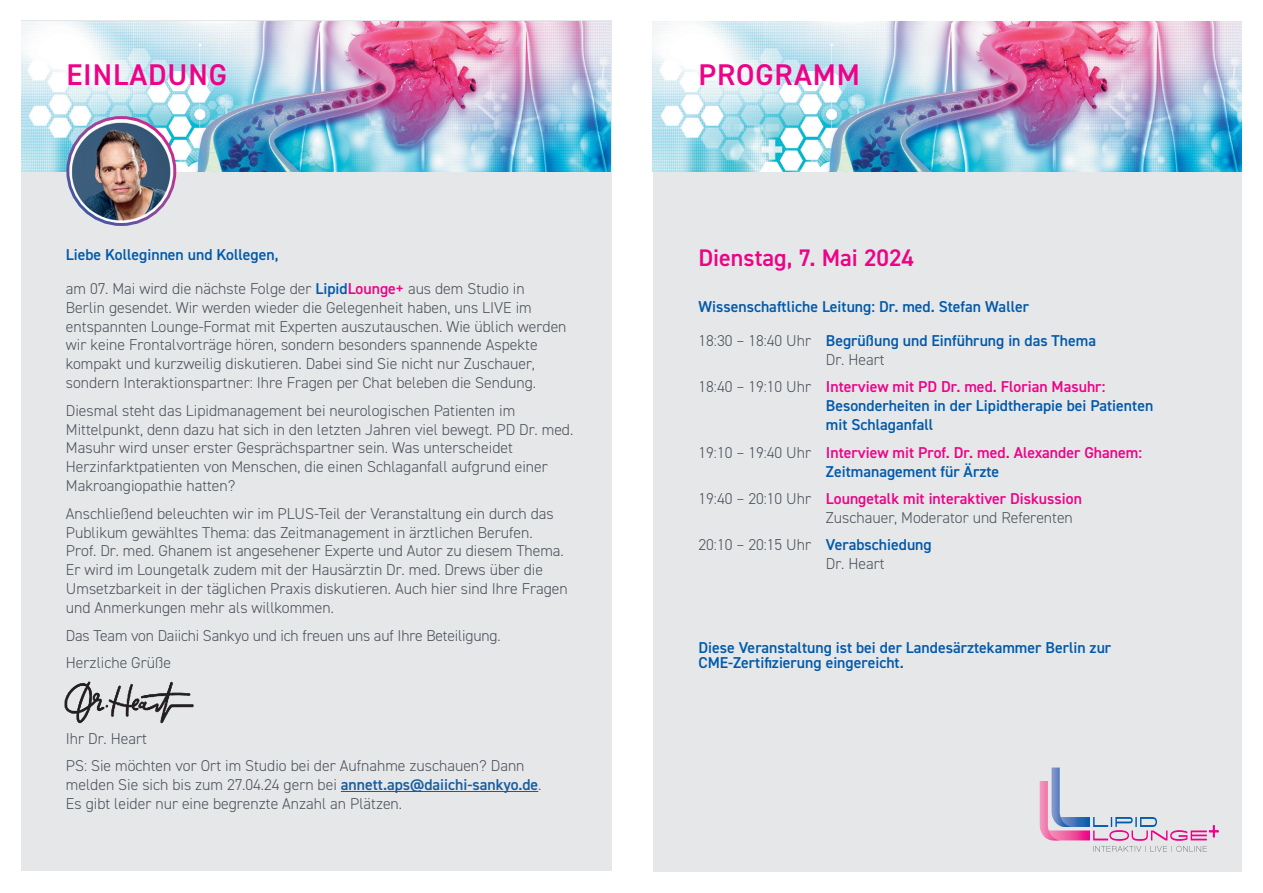
<style>
.page{position:relative;width:1263px;height:893px;background:#fff}
.page>*{position:absolute;margin:0;border:0;box-sizing:border-box;transform-origin:0 0}
.t1{font:600 30px "DIN2014";letter-spacing:.03em;color:#ed0288}
.t2{font:600 24px "DIN2014";color:#ed0288}
.t3{font:300 15.75px/18.9px "DIN2014";color:#4b535b}
.t4{font:600 15.75px/18.9px "DIN2014";color:#015aaa}
.t5{font:600 15.75px/18.9px "DIN2014";color:#ed0288}
.s1{font-weight:600;color:#015aaa}
.s2{font-weight:600;color:#ed0288}
.s3{font-weight:600;color:#175d9e}
.s4{font-weight:300;color:#4b535b}
.s5{color:#ed0288}
.s6{color:#015aaa}
</style>
<div class="page">
<div style="left:653px;top:21px;width:589px;height:851px;background:#e6e7e9"></div>
<div style="left:21px;top:20px;width:591px;height:851px;background:#e6e7e9"></div>
<img style="left:21px;top:21px;width:589px;height:150px">
<img style="left:653px;top:21px;width:589px;height:150px">
<hr style="left:341px;top:791px;width:197px;height:1px;background:#175d9e">
<svg style="left:1040px;top:767px;width:178px;height:85px"></svg>
<img style="left:64px;top:681px;width:130px;height:43px">
<img style="left:68px;top:121px;width:107px;height:101px">
<div style="left:66px;top:116px;width:110px;height:110px;border:3px solid #fff;border-radius:50%"></div>
<h1 class="t1" style="left:66px;top:55px;width:162px">EINLADUNG</h1>
<h1 class="t1" style="left:698px;top:55px;width:163px">PROGRAMM</h1>
<p class="t3" style="left:66px;top:238px;width:460px;line-height:33.8px"><span class="s1">Liebe Kolleginnen und Kollegen,<br></span>am 07. Mai wird die nächste Folge der <span class="s1">Lipid</span><span class="s2">Lounge+</span> aus dem Studio in</p>
<p class="t3" style="left:66px;top:298px;width:502px">Berlin gesendet. Wir werden wieder die Gelegenheit haben, uns LIVE im entspannten Lounge-Format mit Experten auszutauschen. Wie üblich werden wir keine Frontalvorträge hören, sondern besonders spannende Aspekte kompakt und kurzweilig diskutieren. Dabei sind Sie nicht nur Zuschauer, sondern Interaktionspartner: Ihre Fragen per Chat beleben die Sendung.</p>
<p class="t3" style="left:66px;top:401px;width:509px">Diesmal steht das Lipidmanagement bei neurologischen Patienten im Mittelpunkt, denn dazu hat sich in den letzten Jahren viel bewegt. PD Dr. med.<br>Masuhr wird unser erster Gesprächspartner sein. Was unterscheidet Herzinfarktpatienten von Menschen, die einen Schlaganfall aufgrund einer Makroangiopathie hatten?</p>
<p class="t3" style="left:66px;top:504px;width:503px">Anschließend beleuchten wir im PLUS-Teil der Veranstaltung ein durch das Publikum gewähltes Thema: das Zeitmanagement in ärztlichen Berufen.<br>Prof. Dr. med. Ghanem ist angesehener Experte und Autor zu diesem Thema.<br>Er wird im Loungetalk zudem mit der Hausärztin Dr. med. Drews über die Umsetzbarkeit in der täglichen Praxis diskutieren. Auch hier sind Ihre Fragen und Anmerkungen mehr als willkommen.</p>
<p class="t3" style="left:66px;top:621px;width:436px;line-height:27.5px">Das Team von Daiichi Sankyo und ich freuen uns auf Ihre Beteiligung.<br>Herzliche Grüße</p>
<p class="t3" style="left:66px;top:724px;width:460px;line-height:27.5px">Ihr Dr. Heart<br>PS: Sie möchten vor Ort im Studio bei der Aufnahme zuschauen? Dann</p>
<p class="t3" style="left:66px;top:775px;width:477px">melden Sie sich bis zum 27.04.24 gern bei <span class="s3">annett.aps@daiichi-sankyo.de</span>.<br>Es gibt leider nur eine begrenzte Anzahl an Plätzen.</p>
<h2 class="t2" style="left:698px;top:242px;width:217px">Dienstag, 7. Mai 2024</h2>
<p class="t4" style="left:698px;top:297px;width:332px">Wissenschaftliche Leitung: Dr. med. Stefan Waller</p>
<p class="t4" style="left:826px;top:331px;width:272px;text-indent:-127px"><span class="s4">18:30 – 18:40 Uhr</span> Begrüßung und Einführung in das Thema<br><span class="s4">Dr. Heart</span></p>
<p class="t4" style="left:826px;top:377px;width:329px;text-indent:-127px"><span class="s4">18:40 – 19:10 Uhr</span> <span class="s5">Interview mit PD Dr. med. Florian Masuhr:<br></span>Besonderheiten in der Lipidtherapie bei Patienten mit Schlaganfall</p>
<p class="t5" style="left:826px;top:442px;width:318px;text-indent:-127px"><span class="s4">19:10 – 19:40 Uhr</span> Interview mit Prof. Dr. med. Alexander Ghanem:<br><span class="s6">Zeitmanagement für Ärzte</span></p>
<p class="t3" style="left:826px;top:489px;width:257px;text-indent:-127px">19:40 – 20:10 Uhr <span class="s2">Loungetalk mit interaktiver Diskussion<br></span>Zuschauer, Moderator und Referenten</p>
<p class="t3" style="left:826px;top:535px;width:107px;text-indent:-127px">20:10 – 20:15 Uhr <span class="s1">Verabschiedung<br></span>Dr. Heart</p>
<p class="t4" style="left:698px;top:639px;width:414px;line-height:15px">Diese Veranstaltung ist bei der Landesärztekammer Berlin zur<br>CME-Zertifizierung eingereicht.</p>
</div>
